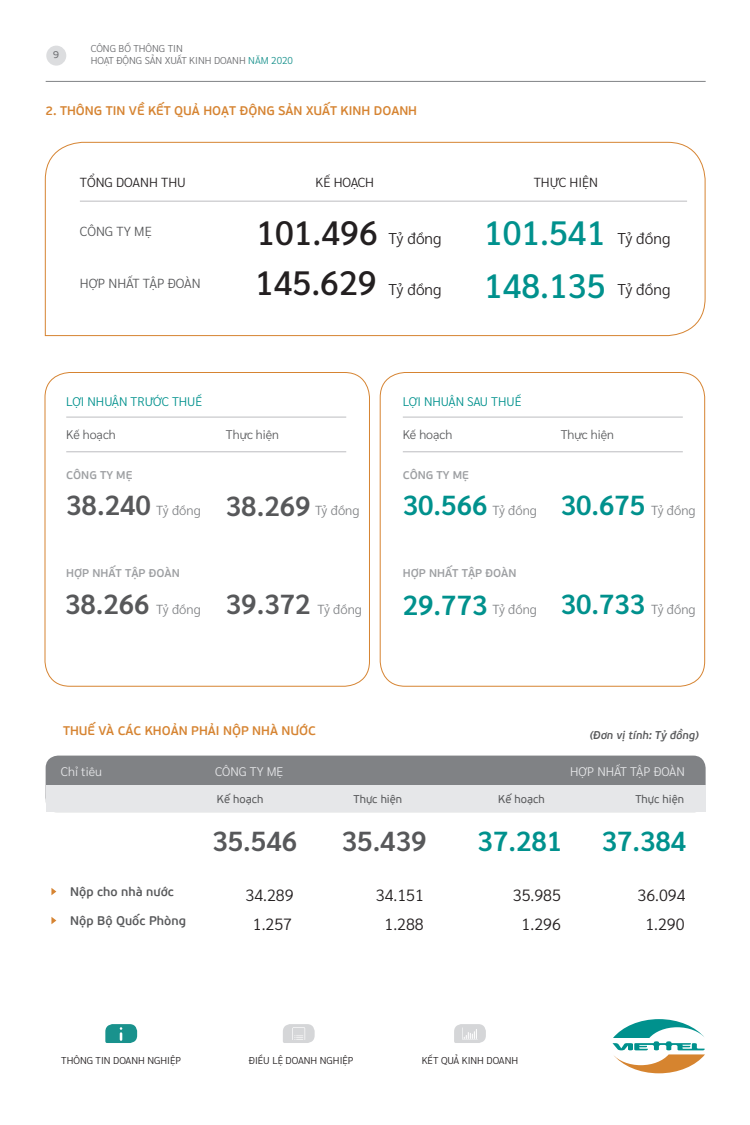
<style>
.page{position:relative;width:750px;height:1125px;background:#fff}
.page>*{position:absolute;margin:0;border:0;box-sizing:border-box;transform-origin:0 0}
.t1{font:500 33.75px "Sarabun";color:#231f20}
.t2{font:500 33.75px "Sarabun";color:#00918d}
.t3{font:600 27.5px "Sarabun";color:#57585a}
.t4{font:600 27.5px "Sarabun";color:#00918d}
.t5{font:300 16.25px "Sarabun";color:#231f20}
.t6{font:300 15.62px "Sarabun";color:#231f20}
.t7{font:300 13.12px "Sarabun";color:#808285}
.t8{font:300 13.12px "Sarabun";color:#231f20}
.t9{font:300 13.12px "Sarabun";color:#57585a}
.t10{font:700 12.5px "FS PF Beau Sans Pro Semi";color:#d68432}
.t11{font:300 12.5px "Sarabun";color:#00918d}
.t12{font:300 12.5px "Sarabun";color:#57585a}
.t13{font:300 12.5px "Sarabun";color:#e6e7e9}
.t14{font:700 12.5px "FS PF Beau Sans Pro Semi";color:#57585a}
.t15{font:700 11.25px "FS PF Beau Sans Pro Semi";color:#9d9fa2}
.t16{font:11.25px "FS PF Beau Sans Pro";color:#57585a}
.t17{font:11.25px "FS PF Beau Sans Pro Semi Bold Italic";color:#57585a}
.t18{font:300 10px "Sarabun";color:#231f20}
.t19{font:300 10px/12px "Sarabun";color:#6c6d70}
.t20{font:10px "FS PF Beau Sans Pro";color:#6c6d70}
.s1{color:#19928d}
</style>
<div class="page">
<svg style="left:45px;top:142px;width:661px;height:194px"></svg>
<hr style="left:66px;top:417px;width:280px;height:1px;background:#bcbdc0">
<hr style="left:403px;top:417px;width:280px;height:1px;background:#bcbdc0">
<hr style="left:66px;top:451px;width:280px;height:1px;background:#bcbdc0">
<hr style="left:403px;top:451px;width:280px;height:1px;background:#bcbdc0">
<hr style="left:80px;top:201px;width:607px;height:1px;background:#bcbdc0">
<svg style="left:51px;top:888px;width:5px;height:7px"></svg>
<svg style="left:51px;top:917px;width:5px;height:7px"></svg>
<div style="left:45px;top:372px;width:325px;height:315px;border:1px solid #d68432;border-radius:25px"></div>
<div style="left:380px;top:372px;width:325px;height:315px;border:1px solid #d68432;border-radius:25px"></div>
<div style="left:46px;top:756px;width:660px;height:54px;background:#808285;border-radius:12px"></div>
<div style="left:46px;top:785px;width:660px;height:27px;background:#e6e7e9"></div>
<div style="left:46px;top:46px;width:20px;height:20px;background:#dcdddf;border-radius:50%"></div>
<hr style="left:46px;top:81px;width:660px;height:1px;background:#808285">
<svg style="left:105px;top:1024px;width:32px;height:19px"></svg>
<svg style="left:283px;top:1024px;width:32px;height:19px"></svg>
<svg style="left:454px;top:1024px;width:32px;height:19px"></svg>
<svg style="left:612px;top:1019px;width:93px;height:54px"></svg>
<p class="t20" style="left:53px;top:47px;width:7px">9</p>
<p class="t19" style="left:91px;top:42px;width:204px">CÔNG BỐ THÔNG TIN<br>HOẠT ĐỘNG SẢN XUẤT KINH DOANH <span class="s1">NĂM 2020</span></p>
<p class="t10" style="left:45px;top:102px;width:373px">2. THÔNG TIN VỀ KẾT QUẢ HOẠT ĐỘNG SẢN XUẤT KINH DOANH</p>
<p class="t8" style="left:80px;top:175px;width:107px">TỔNG DOANH THU</p>
<p class="t9" style="left:80px;top:223px;width:73px">CÔNG TY MẸ</p>
<p class="t9" style="left:80px;top:276px;width:122px">HỢP NHẤT TẬP ĐOÀN</p>
<p class="t11" style="left:66px;top:395px;width:138px">LỢI NHUẬN TRƯỚC THUẾ</p>
<p class="t8" style="left:316px;top:174px;width:60px">KẾ HOẠCH</p>
<p class="t8" style="left:534px;top:174px;width:66px">THỰC HIỆN</p>
<p class="t1" style="left:256px;top:213px;width:123px">101.496</p>
<p class="t1" style="left:255px;top:264px;width:123px">145.629</p>
<p class="t2" style="left:484px;top:213px;width:123px">101.541</p>
<p class="t2" style="left:484px;top:266px;width:123px">148.135</p>
<p class="t6" style="left:389px;top:230px;width:54px">Tỷ đồng</p>
<p class="t6" style="left:618px;top:230px;width:54px">Tỷ đồng</p>
<p class="t6" style="left:389px;top:281px;width:54px">Tỷ đồng</p>
<p class="t6" style="left:618px;top:281px;width:54px">Tỷ đồng</p>
<p class="t11" style="left:403px;top:395px;width:120px">LỢI NHUẬN SAU THUẾ</p>
<p class="t12" style="left:66px;top:427px;width:51px">Kế hoạch</p>
<p class="t12" style="left:226px;top:427px;width:55px">Thực hiện</p>
<p class="t12" style="left:403px;top:427px;width:51px">Kế hoạch</p>
<p class="t12" style="left:561px;top:427px;width:55px">Thực hiện</p>
<p class="t15" style="left:66px;top:466px;width:68px">CÔNG TY MẸ</p>
<p class="t15" style="left:403px;top:466px;width:68px">CÔNG TY MẸ</p>
<p class="t3" style="left:66px;top:489px;width:86px">38.240</p>
<p class="t7" style="left:156px;top:503px;width:46px">Tỷ đồng</p>
<p class="t4" style="left:403px;top:489px;width:86px">30.566</p>
<p class="t3" style="left:226px;top:490px;width:86px">38.269</p>
<p class="t7" style="left:315px;top:503px;width:46px">Tỷ đồng</p>
<p class="t7" style="left:492px;top:503px;width:46px">Tỷ đồng</p>
<p class="t4" style="left:561px;top:489px;width:86px">30.675</p>
<p class="t7" style="left:651px;top:503px;width:46px">Tỷ đồng</p>
<p class="t15" style="left:66px;top:564px;width:115px">HỢP NHẤT TẬP ĐOÀN</p>
<p class="t15" style="left:403px;top:564px;width:115px">HỢP NHẤT TẬP ĐOÀN</p>
<p class="t3" style="left:65px;top:589px;width:86px">38.266</p>
<p class="t7" style="left:156px;top:602px;width:46px">Tỷ đồng</p>
<p class="t3" style="left:226px;top:589px;width:86px">39.372</p>
<p class="t4" style="left:561px;top:589px;width:86px">30.733</p>
<p class="t4" style="left:403px;top:589px;width:86px">29.773</p>
<p class="t7" style="left:318px;top:602px;width:46px">Tỷ đồng</p>
<p class="t7" style="left:651px;top:602px;width:46px">Tỷ đồng</p>
<p class="t7" style="left:492px;top:602px;width:46px">Tỷ đồng</p>
<p class="t10" style="left:63px;top:721px;width:254px">THUẾ VÀ CÁC KHOẢN PHẢI NỘP NHÀ NƯỚC</p>
<p class="t17" style="left:590px;top:727px;width:111px">(Đơn vị tính: Tỷ đồng)</p>
<p class="t13" style="left:61px;top:764px;width:43px">Chỉ tiêu</p>
<p class="t13" style="left:215px;top:764px;width:70px">CÔNG TY MẸ</p>
<p class="t13" style="left:570px;top:764px;width:116px">HỢP NHẤT TẬP ĐOÀN</p>
<p class="t16" style="left:217px;top:790px;width:48px">Kế hoạch</p>
<p class="t16" style="left:354px;top:790px;width:50px">Thực hiện</p>
<p class="t16" style="left:498px;top:790px;width:48px">Kế hoạch</p>
<p class="t16" style="left:635px;top:790px;width:50px">Thực hiện</p>
<p class="t14" style="left:70px;top:882px;width:105px">Nộp cho nhà nước</p>
<p class="t14" style="left:70px;top:911px;width:117px">Nộp Bộ Quốc Phòng</p>
<p class="t3" style="left:212px;top:825px;width:86px">35.546</p>
<p class="t5" style="left:246px;top:886px;width:50px">34.289</p>
<p class="t5" style="left:253px;top:915px;width:41px">1.257</p>
<p class="t3" style="left:342px;top:825px;width:86px">35.439</p>
<p class="t5" style="left:376px;top:886px;width:50px">34.151</p>
<p class="t5" style="left:385px;top:915px;width:41px">1.288</p>
<p class="t4" style="left:478px;top:825px;width:86px">37.281</p>
<p class="t5" style="left:513px;top:886px;width:50px">35.985</p>
<p class="t5" style="left:522px;top:915px;width:41px">1.296</p>
<p class="t4" style="left:602px;top:825px;width:86px">37.384</p>
<p class="t5" style="left:638px;top:886px;width:50px">36.094</p>
<p class="t5" style="left:645px;top:915px;width:41px">1.290</p>
<p class="t18" style="left:61px;top:1055px;width:121px">THÔNG TIN DOANH NGHIỆP</p>
<p class="t18" style="left:249px;top:1055px;width:106px">ĐIỀU LỆ DOANH NGHIỆP</p>
<p class="t18" style="left:422px;top:1055px;width:98px">KẾT QUẢ KINH DOANH</p>
</div>
